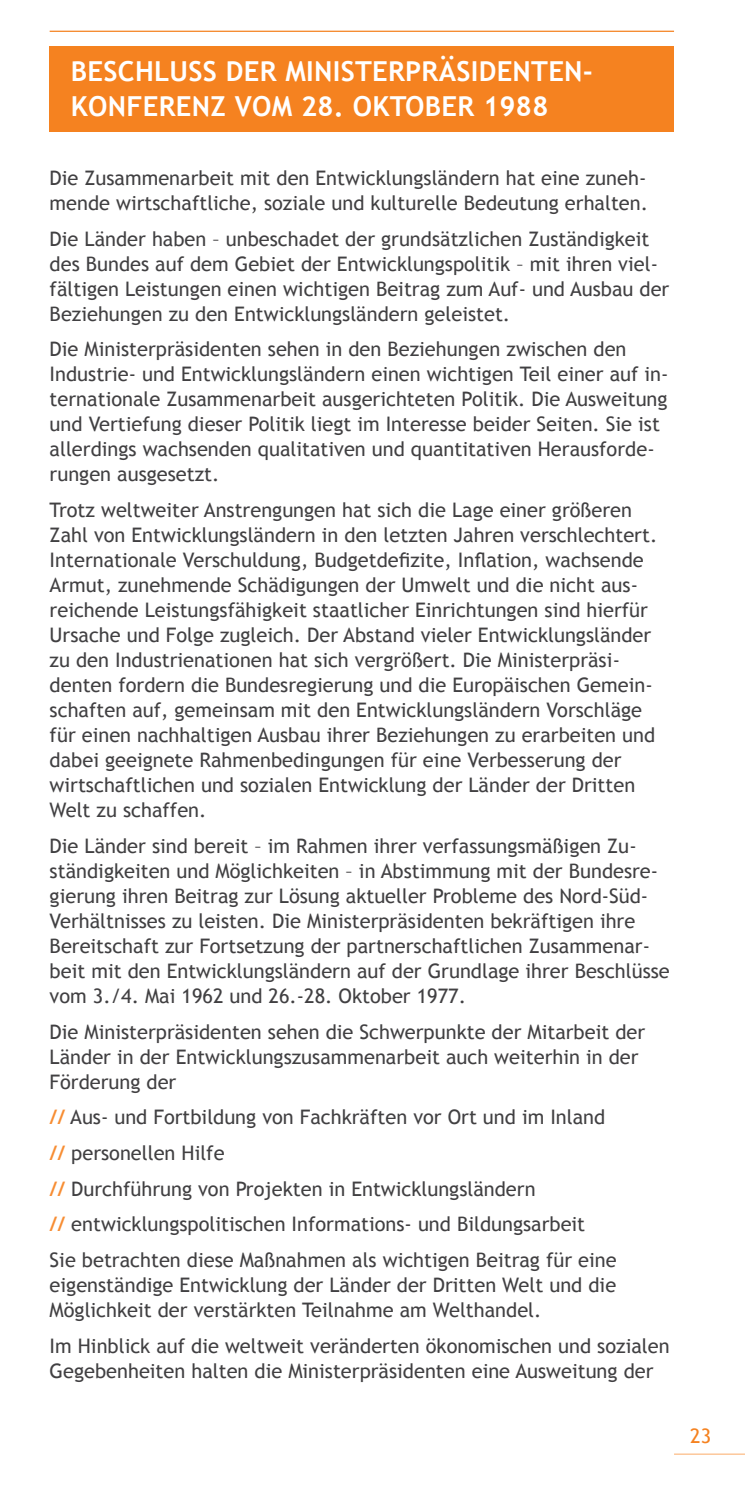
<style>
.page{position:relative;width:745px;height:1489px;background:#fff}
.page>*{position:absolute;margin:0;border:0;box-sizing:border-box;transform-origin:0 0}
.t1{font:700 27.5px/35px "Trebuchet MS";letter-spacing:.01em;color:#fff}
.t2{font:20px/25px "Trebuchet MS";color:#414042}
.t3{font:20px "Trebuchet MS";color:#f58220}
.s1{font-weight:700;color:#f78d33}
</style>
<div class="page">
<hr style="left:50px;top:31px;width:623px;height:1px;background:#f58220">
<hr style="left:673px;top:1453px;width:71px;height:1px;background:#fcbc86">
<div style="left:50px;top:46px;width:623px;height:85px;background:#f58220"></div>
<h1 class="t1" style="left:71px;top:53px;width:523px">BESCHLUSS DER MINISTERPRÄSIDENTEN-<br>KONFERENZ VOM 28. OKTOBER 1988</h1>
<p class="t2" style="left:50px;top:166px;width:599px">Die Zusammenarbeit mit den Entwicklungsländern hat eine zuneh&shy;mende wirtschaftliche, soziale und kulturelle Bedeutung erhalten.</p>
<p class="t2" style="left:50px;top:226px;width:620px">Die Länder haben – unbeschadet der grundsätzlichen Zuständigkeit des Bundes auf dem Gebiet der Entwicklungspolitik – mit ihren viel&shy;fältigen Leistungen einen wichtigen Beitrag zum Auf- und Ausbau der Beziehungen zu den Entwicklungsländern geleistet.</p>
<p class="t2" style="left:50px;top:337px;width:620px">Die Ministerpräsidenten sehen in den Beziehungen zwischen den Industrie- und Entwicklungsländern einen wichtigen Teil einer auf in&shy;ternationale Zusammenarbeit ausgerichteten Politik. Die Ausweitung und Vertiefung dieser Politik liegt im Interesse beider Seiten. Sie ist allerdings wachsenden qualitativen und quantitativen Herausforde&shy;rungen ausgesetzt.</p>
<p class="t2" style="left:50px;top:497px;width:608px">Trotz weltweiter Anstrengungen hat sich die Lage einer größeren Zahl von Entwicklungsländern in den letzten Jahren verschlechtert.<br>Internationale Verschuldung, Budgetdefizite, Inflation, wachsende Armut, zunehmende Schädigungen der Umwelt und die nicht aus&shy;reichende Leistungsfähigkeit staatlicher Einrichtungen sind hierfür Ursache und Folge zugleich. Der Abstand vieler Entwicklungsländer zu den Industrienationen hat sich vergrößert. Die Ministerpräsi&shy;denten fordern die Bundesregierung und die Europäischen Gemein&shy;schaften auf, gemeinsam mit den Entwicklungsländern Vorschläge für einen nachhaltigen Ausbau ihrer Beziehungen zu erarbeiten und dabei geeignete Rahmenbedingungen für eine Verbesserung der wirtschaftlichen und sozialen Entwicklung der Länder der Dritten Welt zu schaffen.</p>
<p class="t2" style="left:50px;top:833px;width:621px">Die Länder sind bereit – im Rahmen ihrer verfassungsmäßigen Zu&shy;ständigkeiten und Möglichkeiten – in Abstimmung mit der Bundesre&shy;gierung ihren Beitrag zur Lösung aktueller Probleme des Nord-Süd-Verhältnisses zu leisten. Die Ministerpräsidenten bekräftigen ihre Bereitschaft zur Fortsetzung der partnerschaftlichen Zusammenar&shy;beit mit den Entwicklungsländern auf der Grundlage ihrer Beschlüsse vom 3./4. Mai 1962 und 26.-28. Oktober 1977.</p>
<p class="t2" style="left:50px;top:1019px;width:596px">Die Ministerpräsidenten sehen die Schwerpunkte der Mitarbeit der<br>Länder in der Entwicklungszusammenarbeit auch weiterhin in der<br>Förderung der</p>
<p class="t2" style="left:50px;top:1099px;width:568px;line-height:35.8px"><span class="s1">//</span> Aus- und Fortbildung von Fachkräften vor Ort und im Inland <span class="s1">//</span> personellen Hilfe<br><span class="s1">//</span> Durchführung von Projekten in Entwicklungsländern<br><span class="s1">//</span> entwicklungspolitischen Informations- und Bildungsarbeit<br>Sie betrachten diese Maßnahmen als wichtigen Beitrag für eine</p>
<p class="t2" style="left:50px;top:1272px;width:567px">eigenständige Entwicklung der Länder der Dritten Welt und die<br>Möglichkeit der verstärkten Teilnahme am Welthandel.</p>
<p class="t2" style="left:50px;top:1332px;width:621px">Im Hinblick auf die weltweit veränderten ökonomischen und sozialen<br>Gegebenheiten halten die Ministerpräsidenten eine Ausweitung der</p>
<p class="t3" style="left:689px;top:1424px;width:23px">23</p>
</div>
